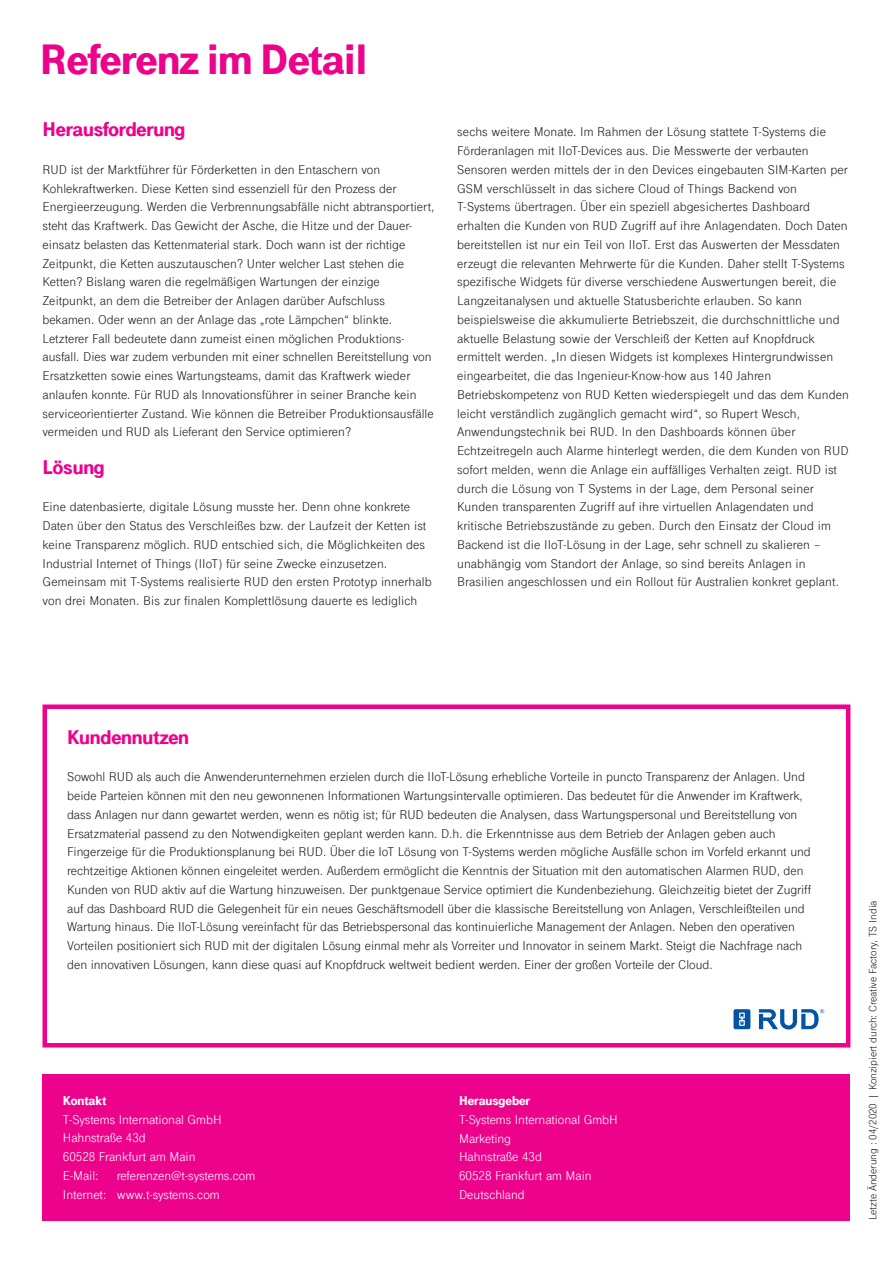
<style>
.page{position:relative;width:893px;height:1263px;background:#fff}
.page>*{position:absolute;margin:0;border:0;box-sizing:border-box;transform-origin:0 0}
.Headline_magenta{font:900 45px "Tele Grotesk Next";letter-spacing:-.015em;color:#ed028c}
.Text_schwarz{font:900 21px "Tele Grotesk Next";letter-spacing:-.01em;color:#ed028c}
.Text_schwarz-2{font:13.5px/18.8px "Tele Grotesk Next";color:#231f20}
.Text_10_Nor_Weiss{font:13.5px/18.8px "Tele Grotesk Next";color:#fff}
.Zwischenheadline_10{font:900 13.5px "Tele Grotesk Next";color:#fff}
.Kolumnentitel_7_5_No{font:11.25px "Tele Grotesk Next";color:#231f20}
</style>
<div class="page">
<div style="left:43px;top:1074px;width:807px;height:146px;background:#ed028c"></div>
<div style="left:43px;top:704px;width:807px;height:343px;border:4px solid #ed028c"></div>
<svg style="left:733px;top:1009px;width:17px;height:20px"></svg>
<svg style="left:759px;top:1009px;width:65px;height:20px"></svg>
<p class="Headline_magenta" style="left:40px;top:34px;width:329px">Referenz im Detail</p>
<p class="Text_schwarz" style="left:43px;top:118px;width:144px">Herausforderung</p>
<p class="Text_schwarz-2" style="left:43px;top:160px;width:393px">RUD ist der Marktführer für Förderketten in den Entaschern von Kohlekraftwerken. Diese Ketten sind essenziell für den Prozess der Energieerzeugung. Werden die Verbrennungsabfälle nicht abtransportiert, steht das Kraftwerk. Das Gewicht der Asche, die Hitze und der Dauer&shy;einsatz belasten das Kettenmaterial stark. Doch wann ist der richtige Zeitpunkt, die Ketten auszutauschen? Unter welcher Last stehen die Ketten? Bislang waren die regelmäßigen Wartungen der einzige Zeitpunkt, an dem die Betreiber der Anlagen darüber Aufschluss bekamen. Oder wenn an der Anlage das „rote Lämpchen“ blinkte.<br>Letzterer Fall bedeutete dann zumeist einen möglichen Produktions&shy;ausfall. Dies war zudem verbunden mit einer schnellen Bereitstellung von Ersatzketten sowie eines Wartungsteams, damit das Kraftwerk wieder anlaufen konnte. Für RUD als Innovationsführer in seiner Branche kein serviceorientierter Zustand. Wie können die Betreiber Produktionsausfälle vermeiden und RUD als Lieferant den Service optimieren?</p>
<p class="Text_schwarz" style="left:43px;top:455px;width:64px">Lösung</p>
<p class="Text_schwarz-2" style="left:43px;top:498px;width:391px">Eine datenbasierte, digitale Lösung musste her. Denn ohne konkrete Daten über den Status des Verschleißes bzw. der Laufzeit der Ketten ist keine Transparenz möglich. RUD entschied sich, die Möglichkeiten des Industrial Internet of Things (IIoT) für seine Zwecke einzusetzen.<br>Gemeinsam mit T-Systems realisierte RUD den ersten Prototyp innerhalb von drei Monaten. Bis zur finalen Komplettlösung dauerte es lediglich</p>
<p class="Text_schwarz-2" style="left:457px;top:123px;width:393px">sechs weitere Monate. Im Rahmen der Lösung stattete T-Systems die Förderanlagen mit IIoT-Devices aus. Die Messwerte der verbauten Sensoren werden mittels der in den Devices eingebauten SIM-Karten per GSM verschlüsselt in das sichere Cloud of Things Backend von T-Systems übertragen. Über ein speziell abgesichertes Dashboard erhalten die Kunden von RUD Zugriff auf ihre Anlagendaten. Doch Daten bereitstellen ist nur ein Teil von IIoT. Erst das Auswerten der Messdaten erzeugt die relevanten Mehrwerte für die Kunden. Daher stellt T-Systems spezifische Widgets für diverse verschiedene Auswertungen bereit, die Langzeitanalysen und aktuelle Statusberichte erlauben. So kann beispielsweise die akkumulierte Betriebszeit, die durchschnittliche und aktuelle Belastung sowie der Verschleiß der Ketten auf Knopfdruck ermittelt werden. „In diesen Widgets ist komplexes Hintergrundwissen eingearbeitet, die das Ingenieur-Know-how aus 140 Jahren Betriebskompetenz von RUD Ketten wiederspiegelt und das dem Kunden leicht verständlich zugänglich gemacht wird“, so Rupert Wesch, Anwendungstechnik bei RUD. In den Dashboards können über Echtzeitregeln auch Alarme hinterlegt werden, die dem Kunden von RUD sofort melden, wenn die Anlage ein auffälliges Verhalten zeigt. RUD ist durch die Lösung von T Systems in der Lage, dem Personal seiner Kunden transparenten Zugriff auf ihre virtuellen Anlagendaten und kritische Betriebszustände zu geben. Durch den Einsatz der Cloud im Backend ist die IIoT-Lösung in der Lage, sehr schnell zu skalieren – unabhängig vom Standort der Anlage, so sind bereits Anlagen in Brasilien angeschlossen und ein Rollout für Australien konkret geplant.</p>
<p class="Text_schwarz" style="left:67px;top:725px;width:123px">Kundennutzen</p>
<p class="Text_schwarz-2" style="left:67px;top:768px;width:745px">Sowohl RUD als auch die Anwenderunternehmen erzielen durch die IIoT-Lösung erhebliche Vorteile in puncto Transparenz der Anlagen. Und beide Parteien können mit den neu gewonnenen Informationen Wartungsintervalle optimieren. Das bedeutet für die Anwender im Kraftwerk, dass Anlagen nur dann gewartet werden, wenn es nötig ist; für RUD bedeuten die Analysen, dass Wartungspersonal und Bereitstellung von Ersatzmaterial passend zu den Notwendigkeiten geplant werden kann. D.h. die Erkenntnisse aus dem Betrieb der Anlagen geben auch Fingerzeige für die Produktionsplanung bei RUD. Über die IoT Lösung von T-Systems werden mögliche Ausfälle schon im Vorfeld erkannt und rechtzeitige Aktionen können eingeleitet werden. Außerdem ermöglicht die Kenntnis der Situation mit den automatischen Alarmen RUD, den Kunden von RUD aktiv auf die Wartung hinzuweisen. Der punktgenaue Service optimiert die Kundenbeziehung. Gleichzeitig bietet der Zugriff auf das Dashboard RUD die Gelegenheit für ein neues Geschäftsmodell über die klassische Bereitstellung von Anlagen, Verschleißteilen und Wartung hinaus. Die IIoT-Lösung vereinfacht für das Betriebspersonal das kontinuierliche Management der Anlagen. Neben den operativen Vorteilen positioniert sich RUD mit der digitalen Lösung einmal mehr als Vorreiter und Innovator in seinem Markt. Steigt die Nachfrage nach den innovativen Lösungen, kann diese quasi auf Knopfdruck weltweit bedient werden. Einer der großen Vorteile der Cloud.</p>
<p class="Zwischenheadline_10" style="left:63px;top:1093px;width:45px">Kontakt</p>
<p class="Text_10_Nor_Weiss" style="left:63px;top:1110px;width:160px">T-Systems International GmbH</p>
<p class="Text_10_Nor_Weiss" style="left:63px;top:1129px;width:134px">Hahnstraße 43d<br>60528 Frankfurt am Main</p>
<p class="Text_10_Nor_Weiss" style="left:63px;top:1166px;width:37px">E-Mail:</p>
<p class="Text_10_Nor_Weiss" style="left:117px;top:1166px;width:140px">referenzen@t-systems.com</p>
<p class="Text_10_Nor_Weiss" style="left:63px;top:1185px;width:158px">Internet: www.t-systems.com</p>
<p class="Zwischenheadline_10" style="left:459px;top:1093px;width:73px">Herausgeber</p>
<p class="Text_10_Nor_Weiss" style="left:459px;top:1110px;width:160px">T-Systems International GmbH</p>
<p class="Text_10_Nor_Weiss" style="left:459px;top:1129px;width:53px">Marketing</p>
<p class="Text_10_Nor_Weiss" style="left:459px;top:1148px;width:84px">Hahnstraße 43d</p>
<p class="Text_10_Nor_Weiss" style="left:459px;top:1166px;width:134px">60528 Frankfurt am Main</p>
<p class="Text_10_Nor_Weiss" style="left:459px;top:1185px;width:67px">Deutschland</p>
<p class="Kolumnentitel_7_5_No" style="left:866px;top:1220px;width:321px;rotate:-90deg">Letzte Änderung : 04/2020 | Konzipiert durch: Creative Factory, TS India</p>
</div>
